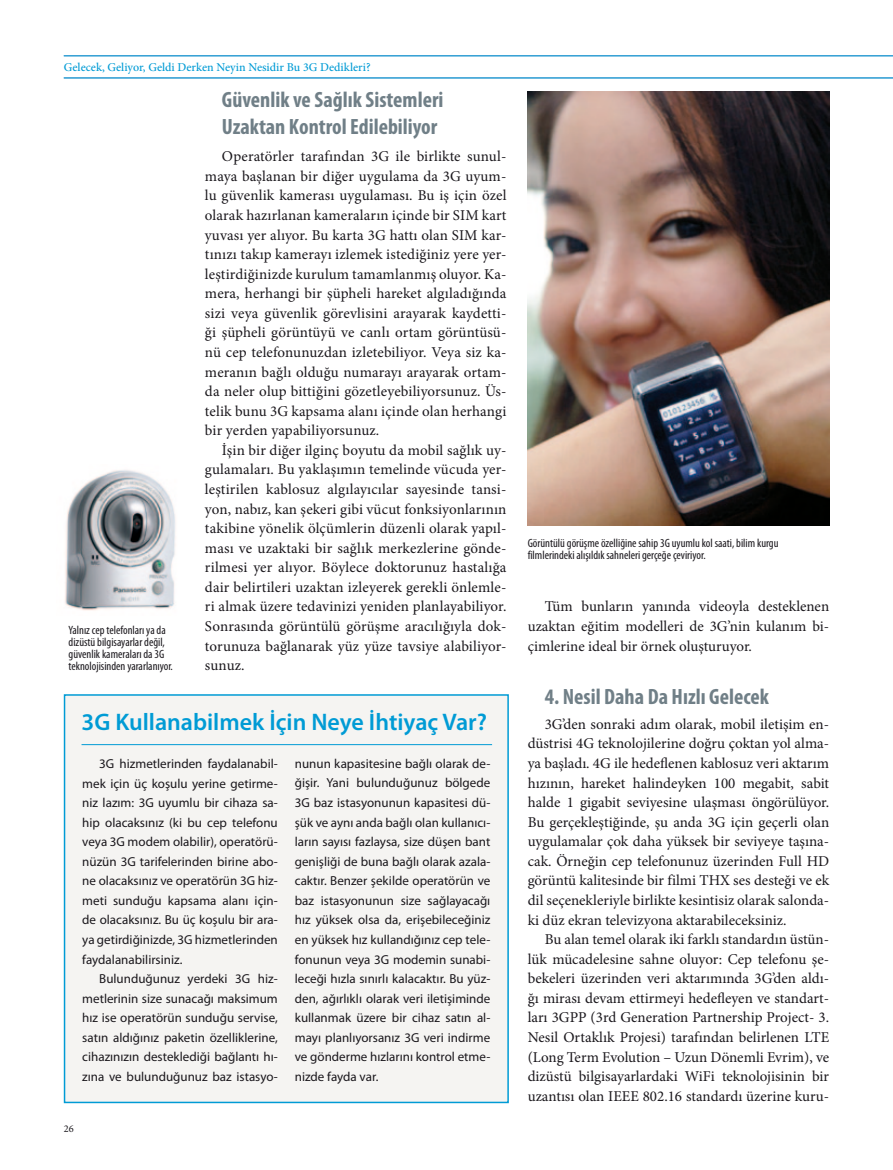
<style>
.page{position:relative;width:893px;height:1170px;background:#fff}
.page>*{position:absolute;margin:0;border:0;box-sizing:border-box;transform-origin:0 0}
.t1{font:600 24px "Myriad Pro";color:#009bd5}
.t2{font:700 condensed 22.2px/26.7px "Myriad Pro";color:#707f87}
.t3{font:15px/19.5px "Minion Pro";color:#1a171c;text-align:justify}
.t4{font:13.05px/19.5px "Myriad Pro";color:#1a171c;text-align:justify}
.t5{font:condensed 12px/12px "Myriad Pro";color:#1a171c}
.t6{font:500 12px "Minion Pro";color:#009bd5}
.t7{font:10.35px "Minion Pro";color:#1a171c}
</style>
<div class="page">
<hr style="left:64px;top:78px;width:829px;height:1px;background:#2699d1">
<hr style="left:64px;top:56px;width:829px;height:1px;background:#2699d1">
<img style="left:65px;top:470px;width:111px;height:141px">
<img style="left:528px;top:91px;width:301px;height:434px">
<div style="left:65px;top:695px;width:443px;height:407px;background:#f5f4f2"></div>
<div style="left:64px;top:694px;width:445px;height:409px;border:2px solid #009bd5"></div>
<hr style="left:82px;top:744px;width:410px;height:1px;background:#009bd5">
<p class="t6" style="left:64px;top:59px;width:308px">Gelecek, Geliyor, Geldi Derken Neyin Nesidir Bu 3G Dedikleri?</p>
<h2 class="t2" style="left:222px;top:86px;width:223px">Güvenlik ve Sağlık Sistemleri<br>Uzaktan Kontrol Edilebiliyor</h2>
<p class="t3" style="left:205px;top:147px;width:303px;text-indent:17px">Operatörler tarafından 3G ile birlikte sunul&shy;maya başlanan bir diğer uygulama da 3G uyum&shy;lu güvenlik kamerası uygulaması. Bu iş için özel olarak hazırlanan kameraların içinde bir SIM kart yuvası yer alıyor. Bu karta 3G hattı olan SIM kar&shy;tınızı takıp kamerayı izlemek istediğiniz yere yer&shy;leştirdiğinizde kurulum tamamlanmış oluyor. Ka&shy;mera, herhangi bir şüpheli hareket algıladığında sizi veya güvenlik görevlisini arayarak kaydetti&shy;ği şüpheli görüntüyü ve canlı ortam görüntüsü&shy;nü cep telefonunuzdan izletebiliyor. Veya siz ka&shy;meranın bağlı olduğu numarayı arayarak ortam&shy;da neler olup bittiğini gözetleyebiliyorsunuz. Üs&shy;telik bunu 3G kapsama alanı içinde olan herhangi bir yerden yapabiliyorsunuz.</p>
<p class="t3" style="left:205px;top:440px;width:303px;text-indent:17px">İşin bir diğer ilginç boyutu da mobil sağlık uy&shy;gulamaları. Bu yaklaşımın temelinde vücuda yer&shy;leştirilen kablosuz algılayıcılar sayesinde tansi&shy;yon, nabız, kan şekeri gibi vücut fonksiyonlarının takibine yönelik ölçümlerin düzenli olarak yapıl&shy;ması ve uzaktaki bir sağlık merkezlerine gönde&shy;rilmesi yer alıyor. Böylece doktorunuz hastalığa dair belirtileri uzaktan izleyerek gerekli önlemle&shy;ri almak üzere tedavinizi yeniden planlayabiliyor.<br>Sonrasında görüntülü görüşme aracılığıyla dok&shy;torunuza bağlanarak yüz yüze tavsiye alabiliyor&shy;sunuz.</p>
<p class="t5" style="left:69px;top:624px;width:106px">Yalnız cep telefonları ya da dizüstü bilgisayarlar değil, güvenlik kameraları da 3G teknolojisinden yararlanıyor.</p>
<h1 class="t1" style="left:82px;top:707px;width:407px">3G Kullanabilmek İçin Neye İhtiyaç Var?</h1>
<p class="t4" style="left:82px;top:753px;width:197px;text-indent:17px">3G hizmetlerinden faydalanabil&shy;mek için üç koşulu yerine getirme&shy;niz lazım: 3G uyumlu bir cihaza sa&shy;hip olacaksınız (ki bu cep telefonu veya 3G modem olabilir), operatörü&shy;nüzün 3G tarifelerinden birine abo&shy;ne olacaksınız ve operatörün 3G hiz&shy;meti sunduğu kapsama alanı için&shy;de olacaksınız. Bu üç koşulu bir ara&shy;ya getirdiğinizde, 3G hizmetlerinden faydalanabilirsiniz.</p>
<p class="t4" style="left:82px;top:968px;width:197px;text-indent:17px">Bulunduğunuz yerdeki 3G hiz&shy;metlerinin size sunacağı maksimum hız ise operatörün sunduğu servise, satın aldığınız paketin özelliklerine, cihazınızın desteklediği bağlantı hı&shy;zına ve bulunduğunuz baz istasyo-</p>
<p class="t7" style="left:64px;top:1121px;width:11px">26</p>
<p class="t4" style="left:295px;top:753px;width:197px">nunun kapasitesine bağlı olarak de&shy;ğişir. Yani bulunduğunuz bölgede 3G baz istasyonunun kapasitesi dü&shy;şük ve aynı anda bağlı olan kullanıcı&shy;ların sayısı fazlaysa, size düşen bant genişliği de buna bağlı olarak azala&shy;caktır. Benzer şekilde operatörün ve baz istasyonunun size sağlayacağı hız yüksek olsa da, erişebileceğiniz en yüksek hız kullandığınız cep tele&shy;fonunun veya 3G modemin sunabi&shy;leceği hızla sınırlı kalacaktır. Bu yüz&shy;den, ağırlıklı olarak veri iletişiminde kullanmak üzere bir cihaz satın al&shy;mayı planlıyorsanız 3G veri indirme ve gönderme hızlarını kontrol etme&shy;nizde fayda var.</p>
<p class="t5" style="left:528px;top:537px;width:252px">Görüntülü görüşme özelliğine sahip 3G uyumlu kol saati, bilim kurgu filmlerindeki alışıldık sahneleri gerçeğe çeviriyor.</p>
<p class="t3" style="left:528px;top:597px;width:303px;text-indent:17px">Tüm bunların yanında videoyla desteklenen uzaktan eğitim modelleri de 3G’nin kulanım bi&shy;çimlerine ideal bir örnek oluşturuyor.</p>
<h2 class="t2" style="left:545px;top:682px;width:226px">4. Nesil Daha Da Hızlı Gelecek</h2>
<p class="t3" style="left:528px;top:714px;width:303px;text-indent:17px">3G’den sonraki adım olarak, mobil iletişim en&shy;düstrisi 4G teknolojilerine doğru çoktan yol alma&shy;ya başladı. 4G ile hedeflenen kablosuz veri aktarım hızının, hareket halindeyken 100 megabit, sabit halde 1 gigabit seviyesine ulaşması öngörülüyor.<br>Bu gerçekleştiğinde, şu anda 3G için geçerli olan uygulamalar çok daha yüksek bir seviyeye taşına&shy;cak. Örneğin cep telefonunuz üzerinden Full HD görüntü kalitesinde bir filmi THX ses desteği ve ek dil seçenekleriyle birlikte kesintisiz olarak salonda&shy;ki düz ekran televizyona aktarabileceksiniz.</p>
<p class="t3" style="left:528px;top:929px;width:303px;text-indent:17px">Bu alan temel olarak iki farklı standardın üstün&shy;lük mücadelesine sahne oluyor: Cep telefonu şe&shy;bekeleri üzerinden veri aktarımında 3G’den aldı&shy;ğı mirası devam ettirmeyi hedefleyen ve standart&shy;ları 3GPP (3rd Generation Partnership Project- 3.<br>Nesil Ortaklık Projesi) tarafından belirlenen LTE (Long Term Evolution – Uzun Dönemli Evrim), ve dizüstü bilgisayarlardaki WiFi teknolojisinin bir uzantısı olan IEEE 802.16 standardı üzerine kuru-</p>
</div>
